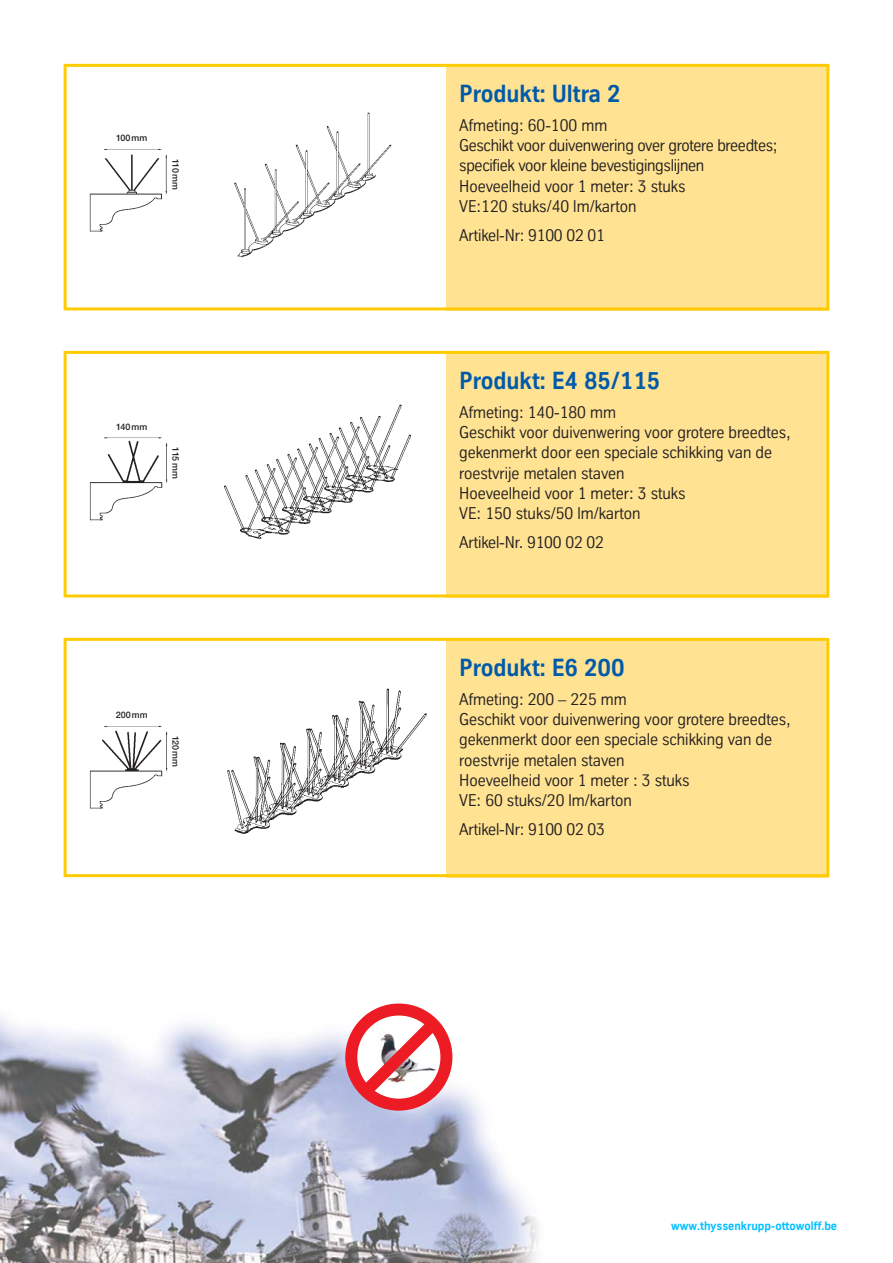
<style>
.page{position:relative;width:893px;height:1263px;background:#fff}
.page>*{position:absolute;margin:0;border:0;box-sizing:border-box;transform-origin:0 0}
.t1{font:700 24px "TK Type";color:#005aaa}
.t2{font:16.5px/20.2px "TK Type";color:#231f20}
.t3{font:700 12px "TK Type";color:#00bfff}
.t4{font:500 9px "Helvetica Neue";color:#231f20}
</style>
<div class="page">
<img style="left:0;top:1003px;width:539px;height:260px">
<img style="left:227px;top:688px;width:200px;height:146px">
<div style="left:446px;top:638px;width:383px;height:239px;background:#ffe292"></div>
<svg style="left:63px;top:63px;width:767px;height:535px"></svg>
<img style="left:212px;top:393px;width:202px;height:162px">
<div style="left:64px;top:638px;width:765px;height:239px;border:3px solid #ffcb04"></div>
<div style="left:110px;top:133px;width:43px;height:13px;background:#fff"></div>
<div style="left:169px;top:153px;width:11px;height:43px;background:#fff"></div>
<img style="left:72px;top:393px;width:117px;height:162px">
<div style="left:110px;top:421px;width:43px;height:13px;background:#fff"></div>
<div style="left:169px;top:442px;width:11px;height:42px;background:#fff"></div>
<img style="left:89px;top:725px;width:79px;height:84px">
<svg style="left:345px;top:1004px;width:107px;height:107px"></svg>
<p class="t4" style="left:116px;top:135px;width:33px">100 mm</p>
<p class="t4" style="left:179px;top:159px;width:32px;rotate:90deg">110 mm</p>
<p class="t4" style="left:116px;top:424px;width:33px">140 mm</p>
<p class="t4" style="left:179px;top:447px;width:32px;rotate:90deg">115 mm</p>
<p class="t4" style="left:116px;top:712px;width:33px">200 mm</p>
<p class="t4" style="left:179px;top:736px;width:33px;rotate:90deg">120 mm</p>
<h1 class="t1" style="left:459px;top:85px;width:163px">Produkt: Ultra 2</h1>
<p class="t2" style="left:459px;top:117px;width:320px">Afmeting: 60-100 mm<br>Geschikt voor duivenwering over grotere breedtes; specifiek voor kleine bevestigingslijnen Hoeveelheid voor 1 meter: 3 stuks<br>VE:120 stuks/40 lm/karton</p>
<p class="t2" style="left:459px;top:226px;width:147px">Artikel-Nr: 9100 02 01</p>
<h1 class="t1" style="left:459px;top:372px;width:203px">Produkt: E4 85/115</h1>
<p class="t2" style="left:459px;top:404px;width:333px">Afmeting: 140-180 mm<br>Geschikt voor duivenwering voor grotere breedtes, gekenmerkt door een speciale schikking van de roestvrije metalen staven<br>Hoeveelheid voor 1 meter: 3 stuks<br>VE: 150 stuks/50 lm/karton</p>
<p class="t2" style="left:459px;top:534px;width:146px">Artikel-Nr. 9100 02 02</p>
<h1 class="t1" style="left:459px;top:659px;width:167px">Produkt: E6 200</h1>
<p class="t2" style="left:459px;top:691px;width:333px">Afmeting: 200 – 225 mm<br>Geschikt voor duivenwering voor grotere breedtes, gekenmerkt door een speciale schikking van de roestvrije metalen staven<br>Hoeveelheid voor 1 meter : 3 stuks<br>VE: 60 stuks/20 lm/karton</p>
<p class="t2" style="left:459px;top:821px;width:147px">Artikel-Nr: 9100 02 03</p>
<p class="t3" style="left:671px;top:1219px;width:167px">www.thyssenkrupp-ottowolff.be</p>
</div>
